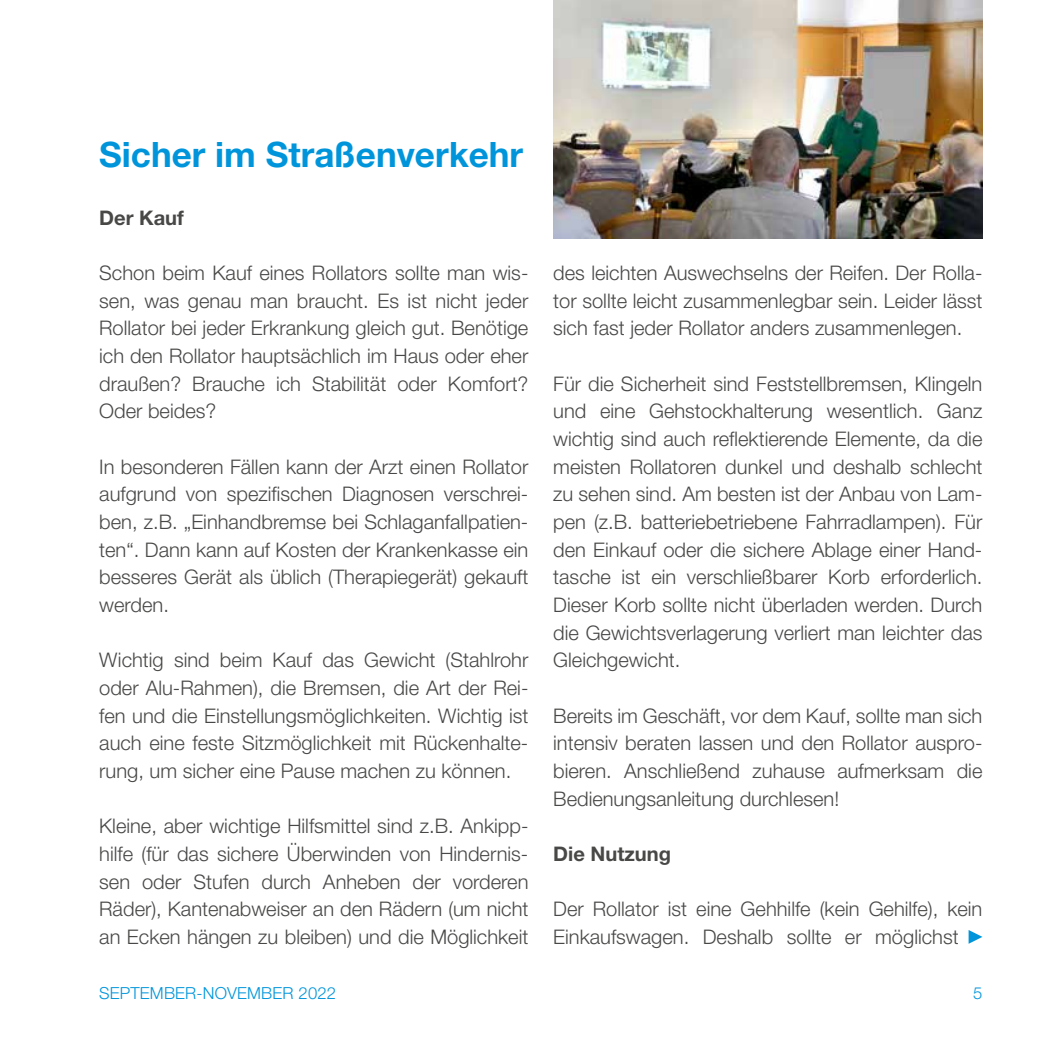
<style>
.page{position:relative;width:1042px;height:1042px;background:#fff}
.page>*{position:absolute;margin:0;border:0;box-sizing:border-box;transform-origin:0 0}
.t1{font:700 35px "Helvetica Neue LT Pro";color:#0095db}
.t2{font:300 20.12px/27.7px "Helvetica Neue LT Pro";color:#484847;text-align:justify}
.t3{font:700 20.12px "Helvetica Neue LT Pro";color:#484847}
.t4{font:300 16.62px "Helvetica Neue LT Pro";letter-spacing:.01em;color:#0095db}
</style>
<div class="page">
<svg style="left:968px;top:930px;width:14px;height:14px"></svg>
<img style="left:553px;top:0;width:429px;height:238px">
<hr style="left:0;top:0;width:1px;height:1042px;background:#000">
<h1 class="t1" style="left:99px;top:133px;width:425px">Sicher im Straßenverkehr</h1>
<p class="t3" style="left:99px;top:205px;width:86px">Der Kauf</p>
<p class="t2" style="left:99px;top:259px;width:431px">Schon beim Kauf eines Rollators sollte man wis&shy;sen, was genau man braucht. Es ist nicht jeder Rollator bei jeder Erkrankung gleich gut. Benötige ich den Rollator hauptsächlich im Haus oder eher draußen? Brauche ich Stabilität oder Komfort?<br>Oder beides?</p>
<p class="t2" style="left:99px;top:452px;width:431px">In besonderen Fällen kann der Arzt einen Rollator aufgrund von spezifischen Diagnosen verschrei&shy;ben, z.B. „Einhandbremse bei Schlaganfallpatien&shy;ten“. Dann kann auf Kosten der Krankenkasse ein besseres Gerät als üblich (Therapiegerät) gekauft werden.</p>
<p class="t2" style="left:99px;top:646px;width:431px">Wichtig sind beim Kauf das Gewicht (Stahlrohr oder Alu-Rahmen), die Bremsen, die Art der Rei&shy;fen und die Einstellungsmöglichkeiten. Wichtig ist auch eine feste Sitzmöglichkeit mit Rückenhalte&shy;rung, um sicher eine Pause machen zu können.</p>
<p class="t2" style="left:99px;top:812px;width:431px;text-align:left">Kleine, aber wichtige Hilfsmittel sind z.B. Ankipp&shy;hilfe (für das sichere Überwinden von Hindernis&shy;sen oder Stufen durch Anheben der vorderen Räder), Kantenabweiser an den Rädern (um nicht an Ecken hängen zu bleiben) und die Möglichkeit</p>
<p class="t2" style="left:553px;top:259px;width:431px">des leichten Auswechselns der Reifen. Der Rolla&shy;tor sollte leicht zusammenlegbar sein. Leider lässt sich fast jeder Rollator anders zusammenlegen.</p>
<p class="t2" style="left:553px;top:369px;width:431px">Für die Sicherheit sind Feststellbremsen, Klingeln und eine Gehstockhalterung wesentlich. Ganz wichtig sind auch reflektierende Elemente, da die meisten Rollatoren dunkel und deshalb schlecht zu sehen sind. Am besten ist der Anbau von Lam&shy;pen (z.B. batteriebetriebene Fahrradlampen). Für den Einkauf oder die sichere Ablage einer Hand&shy;tasche ist ein verschließbarer Korb erforderlich.<br>Dieser Korb sollte nicht überladen werden. Durch die Gewichtsverlagerung verliert man leichter das Gleichgewicht.</p>
<p class="t2" style="left:553px;top:701px;width:431px">Bereits im Geschäft, vor dem Kauf, sollte man sich intensiv beraten lassen und den Rollator auspro&shy;bieren. Anschließend zuhause aufmerksam die Bedienungsanleitung durchlesen!</p>
<p class="t3" style="left:553px;top:841px;width:119px">Die Nutzung</p>
<p class="t2" style="left:553px;top:895px;width:431px">Der Rollator ist eine Gehhilfe (kein Gehilfe), kein<br>Einkaufswagen. Deshalb sollte er möglichst</p>
<p class="t4" style="left:99px;top:983px;width:238px">SEPTEMBER-NOVEMBER 2022</p>
<p class="t4" style="left:973px;top:983px;width:11px">5</p>
</div>
